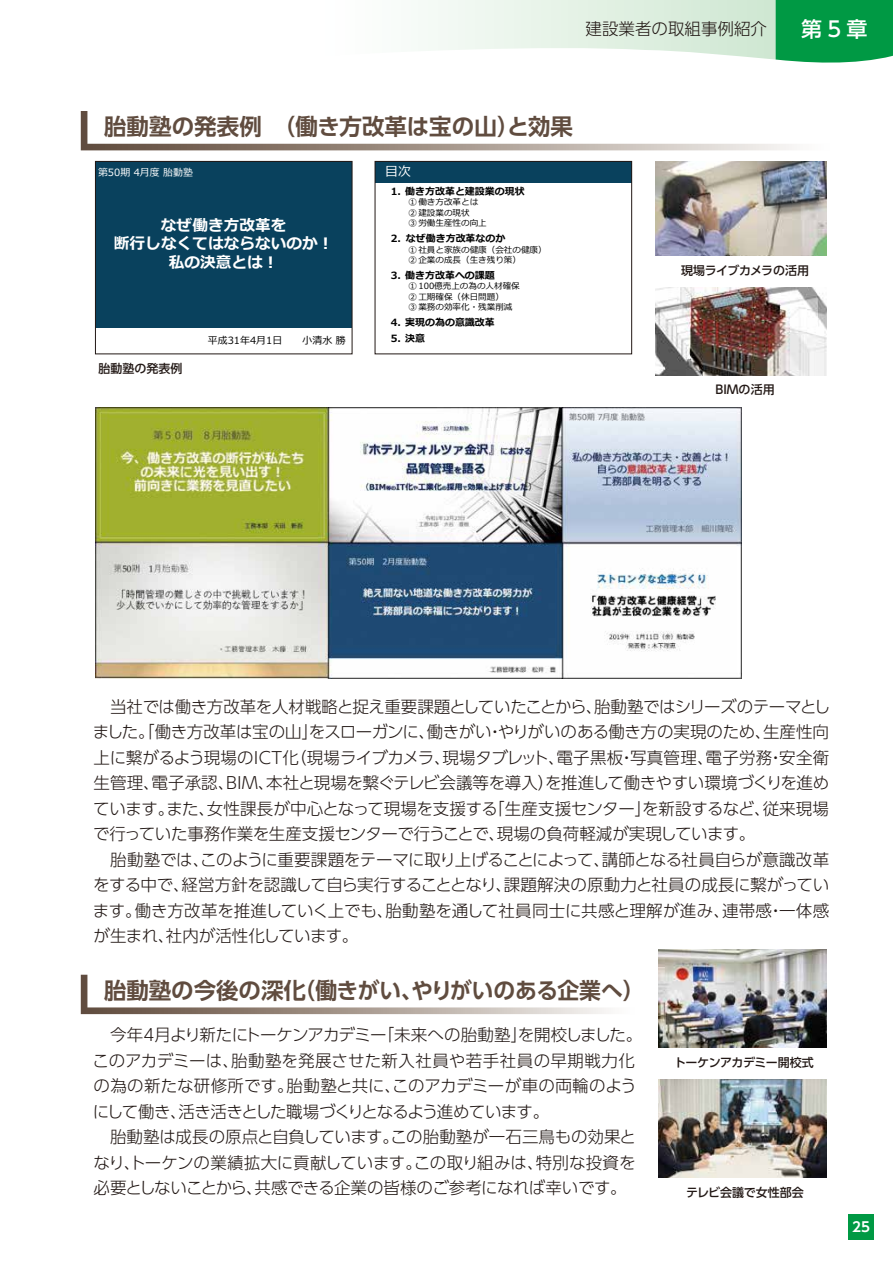
<style>
.page{position:relative;width:893px;height:1263px;background:#fff}
.page>*{position:absolute;margin:0;border:0;box-sizing:border-box;transform-origin:0 0}
.t1{font:700 22.5px "UD Shin Go Pr 6 De";letter-spacing:-.005em;color:#604c3f}
.t2{font:500 21px "UD Shin Go Pr 6";color:#fff}
.t3{font:300 16.5px/25.5px "UD Shin Go Pr 6";letter-spacing:-.015em;color:#221815}
.t4{font:300 16.5px/25.5px "UD Shin Go Pr 6";letter-spacing:.005em;color:#221815}
.t5{font:300 16.5px "UD Shin Go Pr 6";letter-spacing:-.04em;color:#221815}
.t6{font:300 16.5px "UD Shin Go Pr 6";letter-spacing:.02em;color:#221815}
.t7{font:300 16.5px "UD Shin Go Pr 6";letter-spacing:.015em;color:#221815}
.t8{font:300 16.5px "UD Shin Go Pr 6";letter-spacing:.01em;color:#221815}
.t9{font:300 16.5px "UD Shin Go Pr 6";letter-spacing:-.08em;color:#221815}
.t10{font:300 16.5px "UD Shin Go Pr 6";letter-spacing:-.035em;color:#221815}
.t11{font:300 16.5px "UD Shin Go Pr 6";letter-spacing:-.05em;color:#221815}
.t12{font:15.75px/18.9px "Generic 0";color:#fff}
.t13{font:700 13.5px "UD Shin Go Pr 6 De";color:#fff}
.t14{font:12.9px "Generic 1";color:#fff}
.t15{font:500 12px "UD Shin Go Pr 6";color:#221815}
.t16{font:500 12px "UD Shin Go Pr 6";letter-spacing:-.04em;color:#221815}
.t17{font:500 12px "UD Shin Go Pr 6";letter-spacing:-.03em;color:#221815}
.t18{font:9.9px "Generic 0";color:#000}
.t19{font:9.9px "Generic 1";color:#000}
.t20{font:9.9px "Generic 1";color:#fff}
.t21{font:9.9px "Generic 3";color:#000}
.t22{font:8.55px/10.2px "Generic 1";color:#000}
.s1{font-family:"Generic 2"}
.s2{font-family:"Generic 3"}
.s3{font-family:"Generic 0"}
</style>
<div class="page">
<svg style="left:81px;top:975px;width:528px;height:39px"></svg>
<svg style="left:81px;top:111px;width:713px;height:39px"></svg>
<img style="left:655px;top:161px;width:172px;height:94px">
<img style="left:655px;top:287px;width:172px;height:88px">
<img style="left:658px;top:949px;width:169px;height:98px">
<img style="left:658px;top:1079px;width:169px;height:98px">
<div style="left:95px;top:161px;width:257px;height:167px;background:#09415d"></div>
<div style="left:375px;top:161px;width:257px;height:22px;background:#09415d"></div>
<div style="left:95px;top:161px;width:257px;height:193px;border:1px solid #221815"></div>
<div style="left:375px;top:161px;width:257px;height:193px;border:1px solid #221815"></div>
<img style="left:95px;top:407px;width:647px;height:271px">
<div style="left:848px;top:1214px;width:26px;height:25px;background:#094"></div>
<svg style="left:428px;top:0;width:465px;height:63px"></svg>
<p class="t3" style="left:586px;top:15px;width:183px">建設業者の取組事例紹介</p>
<p class="t2" style="left:801px;top:12px;width:68px">第5章</p>
<h1 class="t1" style="left:104px;top:108px;width:471px">胎動塾の発表例　（働き方改革は宝の山と効果</h1>
<h1 class="t1" style="left:497px;top:108px;width:24px">）</h1>
<p class="t20" style="left:114px;top:168px;width:81px"><span class="s1">!</span>! <span class="s1">"</span>"# $%&amp;</p>
<p class="t12" style="left:114px;top:234px;width:49px">)(*</p>
<p class="t12" style="left:271px;top:215px;width:64px;text-indent:-94px">!"#$%&amp;‘ /012</p>
<p class="t12" style="left:177px;top:234px;width:49px">+,-</p>
<p class="t12" style="left:239px;top:234px;width:17px">.</p>
<p class="t12" style="left:169px;top:253px;width:111px">30456-2</p>
<p class="t19" style="left:208px;top:336px;width:76px">‘)<span class="s1">#$</span>(<span class="s1">"</span>"<span class="s1">$</span>*</p>
<p class="t19" style="left:302px;top:336px;width:45px">+,- .</p>
<p class="t15" style="left:98px;top:359px;width:86px">胎動塾の発表例</p>
<p class="t14" style="left:385px;top:165px;width:27px">/0</p>
<p class="t18" style="left:397px;top:186px;width:129px"><span class="s2">!</span> "#$%&amp;67890:;</p>
<p class="t22" style="left:408px;top:197px;width:80px">1 2345678<br>9 :;&gt;=&lt;?<br>@ A2BCD=EF</p>
<p class="t18" style="left:486px;top:233px;width:21px">01</p>
<p class="t18" style="left:416px;top:233px;width:61px">!"#$%&amp;</p>
<p class="t21" style="left:391px;top:232px;width:12px">"!</p>
<p class="t22" style="left:408px;top:244px;width:140px">1 GH7IJ=KLMNG=KLO<br>9 P&lt;=(QMB3RSTO</p>
<p class="t18" style="left:391px;top:270px;width:106px"><span class="s2">#!</span> "#$%&amp;&gt;0=&lt;</p>
<p class="t22" style="left:408px;top:281px;width:113px">1 <span class="s1">$!!</span>UVF=W=XYZ]<br>9 \!Z[M]*^_O<br>@ &lt;‘=ABCDR&lt;EF</p>
<p class="t18" style="left:391px;top:317px;width:106px"><span class="s2">$!</span> ?:0@05A%&amp;</p>
<p class="t21" style="left:391px;top:333px;width:36px">%! <span class="s3">45</span></p>
<p class="t17" style="left:681px;top:260px;width:129px">現場ライブカメラの活用</p>
<p class="t15" style="left:715px;top:380px;width:61px">BIMの活用</p>
<p class="t3" style="left:594px;top:693px;width:238px">胎動塾ではシリーズのテーマとし</p>
<p class="t3" style="left:94px;top:693px;width:510px">　当社では働き方改革を人材戦略と捉え重要課題としていたことから、</p>
<p class="t3" style="left:427px;top:719px;width:346px">働きがいやりがいのある働き方の実現のため、</p>
<p class="t3" style="left:93px;top:719px;width:343px">ました。「働き方改革は宝の山をスローガンに、</p>
<p class="t3" style="left:302px;top:719px;width:18px">」</p>
<p class="t3" style="left:763px;top:719px;width:67px">生産性向</p>
<p class="t3" style="left:487px;top:719px;width:18px">・</p>
<p class="t10" style="left:290px;top:744px;width:162px">（現場ライブカメラ、</p>
<p class="t11" style="left:442px;top:744px;width:123px">現場タブレット、</p>
<p class="t3" style="left:266px;top:744px;width:565px;text-indent:-173px">上に繋がるよう現場のICT化<br>本社と現場を繋ぐテレビ会議等を導入を推進して働きやすい環境づくりを進め</p>
<p class="t7" style="left:706px;top:744px;width:125px">電子労務安全衛</p>
<p class="t7" style="left:556px;top:744px;width:159px">電子黒板写真管理、</p>
<p class="t3" style="left:618px;top:744px;width:18px">・</p>
<p class="t3" style="left:768px;top:744px;width:18px">・</p>
<p class="t3" style="left:538px;top:770px;width:18px">）</p>
<p class="t3" style="left:94px;top:770px;width:68px">生管理、</p>
<p class="t3" style="left:152px;top:770px;width:84px">電子承認、</p>
<p class="t3" style="left:226px;top:770px;width:50px">BIM、</p>
<p class="t3" style="left:207px;top:795px;width:292px">女性課長が中心となって現場を支援する</p>
<p class="t3" style="left:488px;top:795px;width:284px">「生産支援センターを新設するなど、</p>
<p class="t3" style="left:763px;top:795px;width:68px">従来現場</p>
<p class="t3" style="left:635px;top:795px;width:18px">」</p>
<p class="t3" style="left:93px;top:795px;width:82px">ています。</p>
<p class="t3" style="left:166px;top:795px;width:50px">また、</p>
<p class="t3" style="left:497px;top:821px;width:260px">現場の負荷軽減が実現しています。</p>
<p class="t3" style="left:93px;top:821px;width:413px">で行っていた事務作業を生産支援センターで行うことで、</p>
<p class="t3" style="left:602px;top:846px;width:229px">講師となる社員自らが意識改革</p>
<p class="t5" style="left:200px;top:846px;width:411px">このように重要課題をテーマに取り上げることによって、</p>
<p class="t3" style="left:181px;top:846px;width:649px;text-indent:-88px">　胎動塾では、<br>経営方針を認識して自ら実行することとなり課題解決の原動力と社員の成長に繋がってい</p>
<p class="t3" style="left:93px;top:872px;width:98px">をする中で、</p>
<p class="t3" style="left:495px;top:872px;width:18px">、</p>
<p class="t6" style="left:385px;top:897px;width:346px">胎動塾を通して社員同士に共感と理解が進み、</p>
<p class="t3" style="left:135px;top:897px;width:260px">働き方改革を推進していく上でも、</p>
<p class="t3" style="left:722px;top:897px;width:109px">連帯感一体感</p>
<p class="t3" style="left:93px;top:897px;width:50px">ます。</p>
<p class="t3" style="left:767px;top:897px;width:18px">・</p>
<p class="t3" style="left:94px;top:923px;width:82px">が生まれ、</p>
<p class="t3" style="left:166px;top:923px;width:194px">社内が活性化しています。</p>
<h1 class="t1" style="left:293px;top:972px;width:354px">（働きがいやりがいのある企業へ(</h1>
<h1 class="t1" style="left:104px;top:972px;width:204px">胎動塾の今後の深化</h1>
<h1 class="t1" style="left:401px;top:972px;width:23px">、</h1>
<p class="t4" style="left:231px;top:1022px;width:405px;text-indent:-138px">　今年4月より新たにトーケンアカデミー<br>胎動塾を発展させた新入社員や若手社員の早期戦力化</p>
<p class="t8" style="left:378px;top:1022px;width:266px">「未来への胎動塾を開校しました。</p>
<p class="t3" style="left:511px;top:1022px;width:18px">」</p>
<p class="t3" style="left:93px;top:1047px;width:148px">このアカデミーは、</p>
<p class="t3" style="left:392px;top:1073px;width:246px">このアカデミーが車の両輪のよう</p>
<p class="t3" style="left:178px;top:1073px;width:372px;text-indent:-85px">の為の新たな研修所です。<br>活き活きとした職場づくりとなるよう進めています。</p>
<p class="t3" style="left:287px;top:1073px;width:116px">胎動塾と共に、</p>
<p class="t3" style="left:93px;top:1098px;width:95px">にして働き、</p>
<p class="t3" style="left:391px;top:1124px;width:247px">この胎動塾が一石三鳥もの効果と</p>
<p class="t3" style="left:94px;top:1124px;width:307px">　胎動塾は成長の原点と自負しています。</p>
<p class="t3" style="left:93px;top:1149px;width:330px">なりトーケンの業績拡大に貢献しています。</p>
<p class="t3" style="left:536px;top:1149px;width:101px">特別な投資を</p>
<p class="t3" style="left:414px;top:1149px;width:131px">この取り組みは、</p>
<p class="t3" style="left:124px;top:1149px;width:18px">、</p>
<p class="t3" style="left:255px;top:1175px;width:374px">共感できる企業の皆様のご参考になれば幸いです。</p>
<p class="t9" style="left:94px;top:1175px;width:171px">必要としないことから、</p>
<p class="t16" style="left:674px;top:1052px;width:141px">トーケンアカデミー開校式</p>
<p class="t15" style="left:686px;top:1182px;width:119px">テレビ会議で女性部会</p>
<p class="t13" style="left:852px;top:1216px;width:19px">25</p>
</div>
